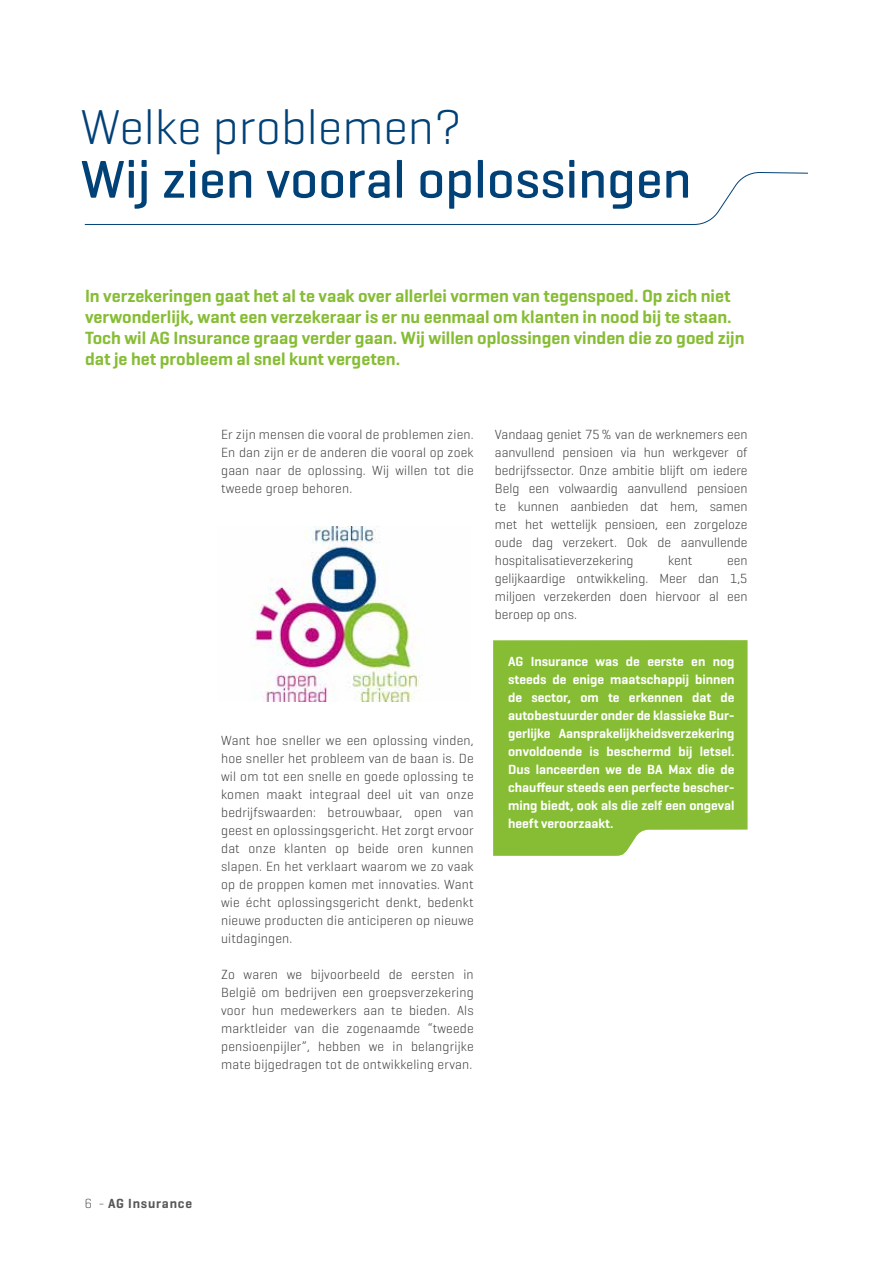
<style>
.page{position:relative;width:893px;height:1263px;background:#fff}
.page>*{position:absolute;margin:0;border:0;box-sizing:border-box;transform-origin:0 0}
.t1{font:500 54px "Geogrotesque";color:#004177}
.t2{font:300 49.8px "Geogrotesque";color:#004177}
.t3{font:600 18px/21px "Geogrotesque";color:#86bd34}
.t4{font:300 13.5px/18px "Geogrotesque";letter-spacing:.015em;color:#3c3c3b;text-align:justify}
.t5{font:600 13.5px/18px "Geogrotesque";color:#fff;text-align:justify}
.t6{font:600 13.5px "Geogrotesque";letter-spacing:.06em;color:#575756}
.s1{font-weight:300}
</style>
<div class="page">
<div style="left:493px;top:640px;width:254px;height:216px;background:#86bd34"></div>
<svg style="left:84px;top:172px;width:724px;height:53px"></svg>
<img style="left:251px;top:527px;width:173px;height:174px">
<h2 class="t2" style="left:81px;top:96px;width:383px">Welke problemen?</h2>
<h1 class="t1" style="left:81px;top:146px;width:612px">Wij zien vooral oplossingen</h1>
<p class="t3" style="left:85px;top:285px;width:661px">In verzekeringen gaat het al te vaak over allerlei vormen van tegenspoed. Op zich niet verwonderlijk, want een verzekeraar is er nu eenmaal om klanten in nood bij te staan.<br>Toch wil AG Insurance graag verder gaan. Wij willen oplossingen vinden die zo goed zijn dat je het probleem al snel kunt vergeten.</p>
<p class="t4" style="left:221px;top:425px;width:254px">Er zijn mensen die vooral de problemen zien.<br>En dan zijn er de anderen die vooral op zoek gaan naar de oplossing. Wij willen tot die tweede groep behoren.</p>
<p class="t4" style="left:221px;top:731px;width:254px">Want hoe sneller we een oplossing vinden, hoe sneller het probleem van de baan is. De wil om tot een snelle en goede oplossing te komen maakt integraal deel uit van onze bedrijfswaarden: betrouwbaar, open van geest en oplossingsgericht. Het zorgt ervoor dat onze klanten op beide oren kunnen slapen. En het verklaart waarom we zo vaak op de proppen komen met innovaties. Want wie écht oplossingsgericht denkt, bedenkt nieuwe producten die anticiperen op nieuwe uitdagingen.</p>
<p class="t4" style="left:221px;top:965px;width:254px">Zo waren we bijvoorbeeld de eersten in België om bedrijven een groepsverzekering voor hun medewerkers aan te bieden. Als marktleider van die zogenaamde “tweede pensioenpijler”, hebben we in belangrijke mate bijgedragen tot de ontwikkeling ervan.</p>
<p class="t4" style="left:495px;top:425px;width:254px">Vandaag geniet 75% van de werknemers een aanvullend pensioen via hun werkgever of bedrijfssector. Onze ambitie blijft om iedere Belg een volwaardig aanvullend pensioen te kunnen aanbieden dat hem, samen met het wettelijk pensioen, een zorgeloze oude dag verzekert. Ook de aanvullende hospitalisatieverzekering</p>
<p class="t4" style="left:668px;top:551px;width:26px">kent</p>
<p class="t4" style="left:495px;top:551px;width:254px;text-indent:232px">een gelijkaardige ontwikkeling. Meer dan 1,5 miljoen verzekerden doen hiervoor al een beroep op ons.</p>
<p class="t5" style="left:508px;top:653px;width:228px">AG Insurance was de eerste en nog steeds de enige maatschappij binnen de sector, om te erkennen dat de autobestuurder onder de klassieke Bur&shy;gerlijke Aansprakelijkheidsverzekering onvoldoende is beschermd bij letsel.<br>Dus lanceerden we de BA Max die de chauffeur steeds een perfecte bescher&shy;ming biedt, ook als die zelf een ongeval heeft veroorzaakt.</p>
<p class="t6" style="left:85px;top:1195px;width:109px"><span class="s1">6 -</span> AG Insurance</p>
</div>
